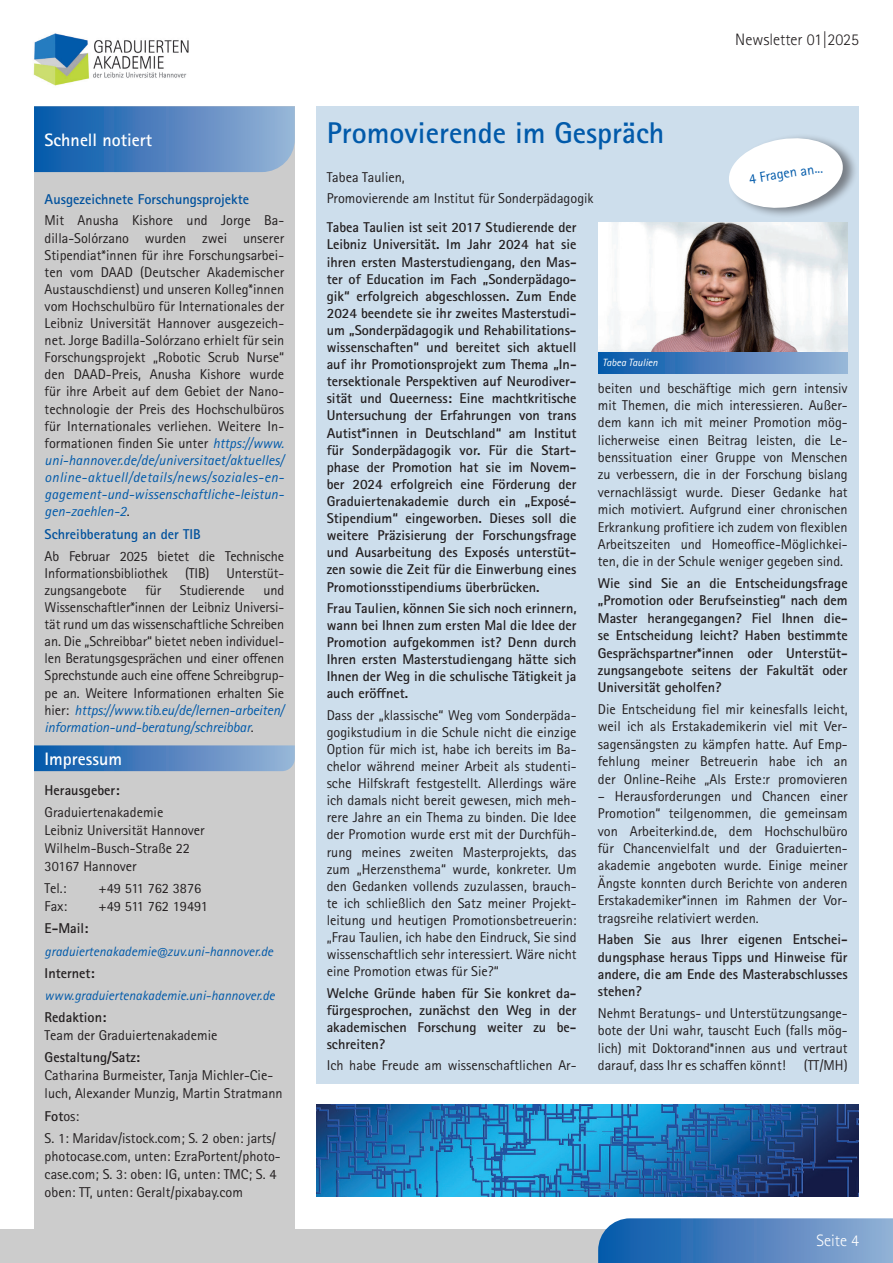
<style>
.page{position:relative;width:893px;height:1263px;background:#fff}
.page>*{position:absolute;margin:0;border:0;box-sizing:border-box;transform-origin:0 0}
.t1{font:700 30px "Rotis Sans Serif Std";color:#015aaa}
.t2{font:700 18px "Rotis Sans Serif Std";color:#fff}
.t3{font:300 16.5px "Rotis Sans Serif Std";color:#231f20}
.t4{font:300 16.5px "Rotis Sans Serif Std";color:#fff}
.t5{font:14.25px/17.1px "Rotis Sans Serif Std";color:#231f20;text-align:justify}
.t6{font:700 14.25px/17.1px "Rotis Sans Serif Std";color:#231f20;text-align:justify}
.t7{font:700 14.25px "Rotis Sans Serif Std";color:#00519d}
.t8{font:14.25px "Rotis Sans Serif Std";color:#015aaa}
.t9{font:italic 13.5px "Rotis Sans Serif Std";color:#015aaa}
.t10{font:italic 10.5px "Rotis Sans Serif Std";color:#fff}
.s1{font-style:italic;color:#015aaa}
.s2{font-weight:700}
</style>
<div class="page">
<div style="left:0;top:1229px;width:893px;height:34px;background:#ccc"></div>
<img style="left:33px;top:33px;width:156px;height:53px">
<svg style="left:598px;top:1218px;width:295px;height:45px;background:#5185c0"></svg>
<div style="left:34px;top:106px;width:261px;height:1123px;background:#ccc"></div>
<div style="left:316px;top:106px;width:543px;height:977px;background:#cddeec"></div>
<svg style="left:34px;top:745px;width:261px;height:26px;background:#5185bf"></svg>
<svg style="left:34px;top:106px;width:261px;height:66px;background:#5084bf"></svg>
<div style="left:729px;top:133px;width:129px;height:86px;background:#231f20;opacity:.5"></div>
<svg style="left:729px;top:134px;width:116px;height:78px"></svg>
<img style="left:316px;top:1104px;width:543px;height:92px">
<img style="left:598px;top:222px;width:250px;height:130px">
<div style="left:598px;top:352px;width:250px;height:21px;background:linear-gradient(to right,#0455a9,#9bb2d6)"></div>
<p class="t2" style="left:45px;top:128px;width:109px">Schnell notiert</p>
<p class="t7" style="left:45px;top:190px;width:206px">Ausgezeichnete Forschungsprojekte</p>
<p class="t5" style="left:45px;top:212px;width:241px">Mit Anusha Kishore und Jorge Ba&shy;dilla-Solórzano wurden zwei unserer Stipendiat*innen für ihre Forschungsarbei&shy;ten vom DAAD (Deutscher Akademischer Austauschdienst) und unseren Kolleg*innen vom Hochschulbüro für Internationales der Leibniz Universität Hannover ausgezeich&shy;net. Jorge Badilla-Solórzano erhielt für sein Forschungsprojekt „Robotic Scrub Nurse“ den DAAD-Preis, Anusha Kishore wurde für ihre Arbeit auf dem Gebiet der Nano&shy;technologie der Preis des Hochschulbüros für Internationales verliehen. Weitere In&shy;formationen finden Sie unter <span class="s1">https://www. uni-hannover.de/de/universitaet/aktuelles/ online-aktuell/details/news/soziales-en&shy;gagement-und-wissenschaftliche-leistun&shy;gen-zaehlen-2</span>.</p>
<p class="t7" style="left:45px;top:525px;width:158px">Schreibberatung an der TIB</p>
<p class="t5" style="left:45px;top:547px;width:241px">Ab Februar 2025 bietet die Technische Informationsbibliothek (TIB) Unterstüt&shy;zungsangebote</p>
<p class="t5" style="left:145px;top:582px;width:17px">für</p>
<p class="t5" style="left:180px;top:582px;width:67px">Studierende</p>
<p class="t5" style="left:45px;top:582px;width:241px;text-indent:219px">und Wissenschaftler*innen der Leibniz Universi&shy;tät rund um das wissenschaftliche Schreiben an. Die „Schreibbar“ bietet neben individuel&shy;len Beratungsgesprächen und einer offenen Sprechstunde auch eine offene Schreibgrup&shy;pe an. Weitere Informationen erhalten Sie hier: <span class="s1">https://www.tib.eu/de/lernen-arbeiten/ information-und-beratung/schreibbar</span>.</p>
<p class="t2" style="left:45px;top:747px;width:79px">Impressum</p>
<p class="t6" style="left:45px;top:781px;width:76px">Herausgeber:</p>
<p class="t5" style="left:45px;top:803px;width:162px;line-height:18px;text-align:left">Graduiertenakademie<br>Leibniz Universität Hannover<br>Wilhelm-Busch-Straße 22<br>30167 Hannover</p>
<p class="t5" style="left:45px;top:880px;width:23px">Tel.:</p>
<p class="t5" style="left:99px;top:880px;width:104px">+49 511 762 3876</p>
<p class="t5" style="left:45px;top:898px;width:24px">Fax:</p>
<p class="t5" style="left:99px;top:898px;width:111px">+49 511 762 19491</p>
<p class="t6" style="left:45px;top:920px;width:45px">E-Mail:</p>
<p class="t9" style="left:45px;top:943px;width:230px">graduiertenakademie@zuv.uni-hannover.de</p>
<p class="t6" style="left:45px;top:964px;width:52px">Internet:</p>
<p class="t9" style="left:45px;top:987px;width:232px">www.graduiertenakademie.uni-hannover.de</p>
<p class="t6" style="left:45px;top:1009px;width:63px">Redaktion:</p>
<p class="t5" style="left:45px;top:1027px;width:174px">Team der Graduiertenakademie</p>
<p class="t6" style="left:45px;top:1049px;width:97px">Gestaltung/Satz:</p>
<p class="t5" style="left:45px;top:1067px;width:239px;line-height:18px">Catharina Burmeister, Tanja Michler-Cie&shy;luch, Alexander Munzig, Martin Stratmann</p>
<p class="t5" style="left:45px;top:1105px;width:233px;line-height:22.2px"><span class="s2">Fot</span>os:<br>S. 1: Maridav/istock.com; S. 2 oben: jarts/</p>
<p class="t5" style="left:45px;top:1147px;width:238px;line-height:18px;text-align:left">photocase.com, unten: EzraPortent/photo&shy;case.com; S. 3: oben: IG, unten: TMC; S. 4 oben: TT, unten: Geralt/pixabay.com</p>
<h1 class="t1" style="left:327px;top:114px;width:339px">Promovierende im Gespräch</h1>
<p class="t3" style="left:735px;top:30px;width:125px">Newsletter 01|2025</p>
<p class="t5" style="left:327px;top:166px;width:268px;line-height:21.3px">Tabea Taulien,<br>Promovierende am Institut für Sonderpädagogik</p>
<p class="t8" style="left:748px;top:171px;width:76px;rotate:-9deg">4 Fragen an...</p>
<p class="t6" style="left:327px;top:219px;width:251px">Tabea Taulien ist seit 2017 Studierende der Leibniz Universität. Im Jahr 2024 hat sie ihren ersten Masterstudiengang, den Mas&shy;ter of Education im Fach „Sonderpädago&shy;gik“ erfolgreich abgeschlossen. Zum Ende 2024 beendete sie ihr zweites Masterstudi&shy;um „Sonderpädagogik und Rehabilitations&shy;wissenschaften“ und bereitet sich aktuell auf ihr Promotionsprojekt zum Thema „In&shy;tersektionale Perspektiven auf Neurodiver&shy;sität und Queerness: Eine machtkritische Untersuchung der Erfahrungen von trans Autist*innen in Deutschland“ am Institut für Sonderpädagogik vor. Für die Start&shy;phase der Promotion hat sie im Novem&shy;ber 2024 erfolgreich eine Förderung der Graduiertenakademie durch ein „Exposé-Stipendium“ eingeworben. Dieses soll die weitere Präzisierung der Forschungsfrage und Ausarbeitung des Exposés unterstüt&shy;zen sowie die Zeit für die Einwerbung eines Promotionsstipendiums überbrücken.</p>
<p class="t6" style="left:327px;top:599px;width:251px">Frau Taulien, können Sie sich noch erinnern, wann bei Ihnen zum ersten Mal die Idee der Promotion aufgekommen ist? Denn durch Ihren ersten Masterstudiengang hätte sich Ihnen der Weg in die schulische Tätigkeit ja auch eröffnet.</p>
<p class="t5" style="left:327px;top:706px;width:251px">Dass der „klassische“ Weg vom Sonderpäda&shy;gogikstudium in die Schule nicht die einzige Option für mich ist, habe ich bereits im Ba&shy;chelor während meiner Arbeit als studenti&shy;sche Hilfskraft festgestellt. Allerdings wäre ich damals nicht bereit gewesen, mich meh&shy;rere Jahre an ein Thema zu binden. Die Idee der Promotion wurde erst mit der Durchfüh&shy;rung meines zweiten Masterprojekts, das zum „Herzensthema“ wurde, konkreter. Um den Gedanken vollends zuzulassen, brauch&shy;te ich schließlich den Satz meiner Projekt&shy;leitung und heutigen Promotionsbetreuerin: „Frau Taulien, ich habe den Eindruck, Sie sind wissenschaftlich sehr interessiert. Wäre nicht eine Promotion etwas für Sie?“</p>
<p class="t6" style="left:327px;top:984px;width:251px">Welche Gründe haben für Sie konkret da&shy;fürgesprochen, zunächst den Weg in der akademischen Forschung weiter zu be&shy;schreiten?</p>
<p class="t5" style="left:327px;top:1057px;width:251px">Ich habe Freude am wissenschaftlichen Ar-</p>
<p class="t10" style="left:602px;top:356px;width:57px">Tabea Taulien</p>
<p class="t5" style="left:598px;top:379px;width:251px">beiten und beschäftige mich gern intensiv mit Themen, die mich interessieren. Außer&shy;dem kann ich mit meiner Promotion mög&shy;licherweise einen Beitrag leisten, die Le&shy;benssituation einer Gruppe von Menschen zu verbessern, die in der Forschung bislang vernachlässigt wurde. Dieser Gedanke hat mich motiviert. Aufgrund einer chronischen Erkrankung profitiere ich zudem von flexiblen Arbeitszeiten und Homeoffice-Möglichkei&shy;ten, die in der Schule weniger gegeben sind.</p>
<p class="t6" style="left:598px;top:574px;width:251px">Wie sind Sie an die Entscheidungsfrage „Promotion oder Berufseinstieg“ nach dem Master herangegangen? Fiel Ihnen die&shy;se Entscheidung leicht? Haben bestimmte Gesprächspartner*innen oder Unterstüt&shy;zungsangebote seitens der Fakultät oder Universität geholfen?</p>
<p class="t5" style="left:598px;top:701px;width:251px">Die Entscheidung fiel mir keinesfalls leicht, weil ich als Erstakademikerin viel mit Ver&shy;sagensängsten zu kämpfen hatte. Auf Emp&shy;fehlung meiner Betreuerin habe ich an der Online-Reihe „Als Erste:r promovieren</p>
<p class="t5" style="left:598px;top:787px;width:251px">– Herausforderungen und Chancen einer Promotion“ teilgenommen, die gemeinsam von Arbeiterkind.de, dem Hochschulbüro für Chancenvielfalt und der Graduierten&shy;akademie angeboten wurde. Einige meiner Ängste konnten durch Berichte von anderen Erstakademiker*innen im Rahmen der Vor&shy;tragsreihe relativiert werden.</p>
<p class="t6" style="left:598px;top:931px;width:251px">Haben Sie aus Ihrer eigenen Entschei&shy;dungsphase heraus Tipps und Hinweise für andere, die am Ende des Masterabschlusses stehen?</p>
<p class="t5" style="left:598px;top:1005px;width:251px">Nehmt Beratungs- und Unterstützungsange&shy;bote der Uni wahr, tauscht Euch (falls mög&shy;lich) mit Doktorand*innen aus und vertraut darauf, dass Ihr es schaffen könnt!</p>
<p class="t5" style="left:804px;top:1057px;width:45px">(TT/MH)</p>
<p class="t4" style="left:816px;top:1231px;width:44px">Seite 4</p>
</div>
